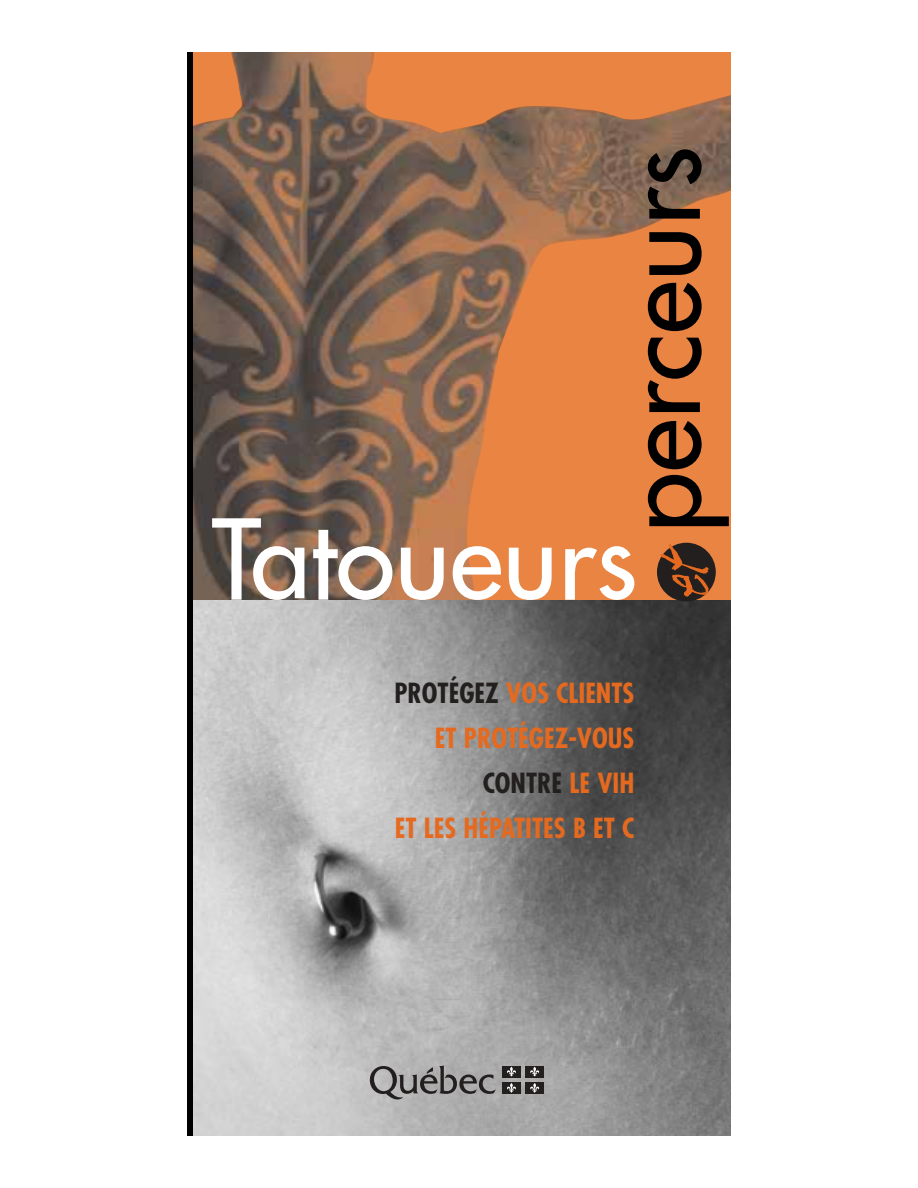
<style>
.page{position:relative;width:918px;height:1188px;background:#fff}
.page>*{position:absolute;margin:0;border:0;box-sizing:border-box;transform-origin:0 0}
.t1{font:108px "Futura";color:#000}
.t2{font:108px "Futura";color:#fff}
.t3{font:700 condensed 27px/45px "Futura";color:#e56a1f;text-align:right}
.s1{font-family:"Tiger Rag Plain";font-size:78.9px;color:#e56a1f}
.s2{color:#231f1f}
</style>
<div class="page">
<img style="left:192px;top:52px;width:538px;height:549px">
<img style="left:192px;top:601px;width:538px;height:535px">
<hr style="left:188px;top:52px;width:4px;height:1084px;background:#000">
<div style="left:657px;top:543px;width:59px;height:59px;background:#231f1f;border-radius:50%"></div>
<svg style="left:370px;top:1065px;width:126px;height:35px;background:#8d8c8c"></svg>
<div style="left:502px;top:1066px;width:18px;height:11px;background:#231f1f"></div>
<svg style="left:507px;top:1067px;width:9px;height:10px"></svg>
<div style="left:526px;top:1066px;width:18px;height:11px;background:#231f1f"></div>
<svg style="left:530px;top:1067px;width:9px;height:10px"></svg>
<div style="left:502px;top:1082px;width:18px;height:11px;background:#231f1f"></div>
<svg style="left:507px;top:1083px;width:9px;height:10px"></svg>
<div style="left:526px;top:1082px;width:18px;height:11px;background:#231f1f"></div>
<svg style="left:530px;top:1083px;width:9px;height:10px"></svg>
<h1 class="t2" style="left:212px;top:504px;width:427px">Tatoueurs</h1>
<h1 class="t1" style="left:606px;top:597px;width:452px;rotate:-90deg"><span class="s1">et</span> perceurs</h1>
<p class="t3" style="left:394px;top:673px;width:242px"><span class="s2">PROTÉGEZ</span> VOS CLIENTS<br>ET PROTÉGEZ-VOUS<br><span class="s2">CONTRE</span> LE VIH<br>ET LES HÉPATITES B ET C</p>
</div>
